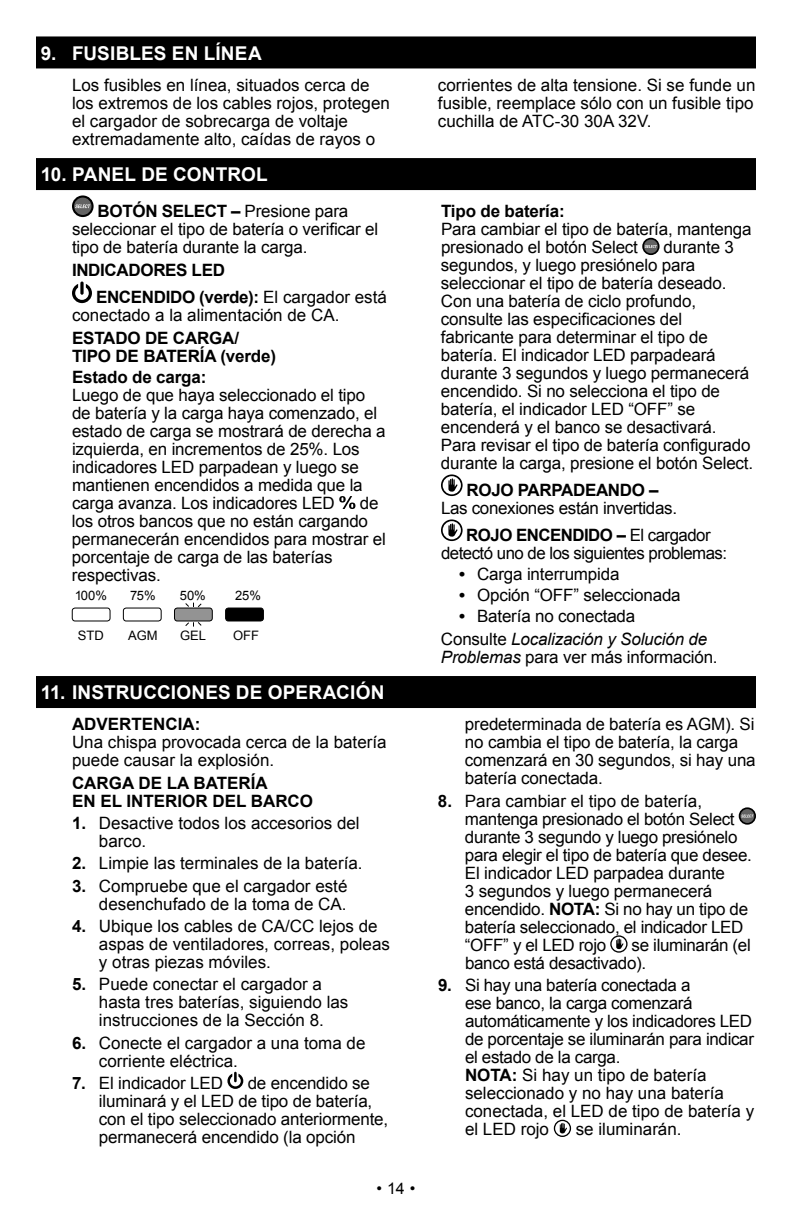
<style>
.page{position:relative;width:792px;height:1224px;background:#fff}
.page>*{position:absolute;margin:0;border:0;box-sizing:border-box;transform-origin:0 0}
.t1{font:700 19px "Arial";letter-spacing:.005em;color:#fff}
.t2{font:17px/18px "Arial";letter-spacing:-.01em;color:#000}
.t3{font:700 17px/18px "Arial";letter-spacing:-.01em;color:#000}
.t4{font:17px "Arial";letter-spacing:-.03em;color:#000}
.t5{font:16px "Arial";color:#000}
.t6{font:13px "Arial";color:#000}
.s1{font-weight:700}
.s2{font-weight:400}
.s3{font-style:italic}
</style>
<div class="page">
<div style="left:36px;top:36px;width:720px;height:32px;background:#000"></div>
<div style="left:36px;top:158px;width:720px;height:32px;background:#000"></div>
<svg style="left:73px;top:197px;width:20px;height:19px"></svg>
<div style="left:72px;top:195px;width:22px;height:22px;border:2px solid #000;border-radius:50%"></div>
<svg style="left:75px;top:204px;width:15px;height:4px"></svg>
<svg style="left:72px;top:284px;width:20px;height:19px"></svg>
<svg style="left:80px;top:282px;width:4px;height:13px"></svg>
<svg style="left:339px;top:496px;width:16px;height:13px"></svg>
<div style="left:72px;top:608px;width:38px;height:13px;border:1px solid #000;border-radius:3px"></div>
<div style="left:123px;top:608px;width:38px;height:13px;border:1px solid #000;border-radius:3px"></div>
<div style="left:174px;top:608px;width:38px;height:13px;background:#939393;border-radius:3px"></div>
<div style="left:174px;top:608px;width:39px;height:13px;border:1px solid #000;border-radius:3px"></div>
<div style="left:226px;top:608px;width:37px;height:13px;background:#000;border-radius:3px"></div>
<div style="left:225px;top:608px;width:39px;height:13px;border:1px solid #000;border-radius:3px"></div>
<svg style="left:185px;top:603px;width:17px;height:5px"></svg>
<svg style="left:185px;top:622px;width:17px;height:5px"></svg>
<div style="left:643px;top:239px;width:16px;height:15px;background:#636363;border-radius:50%"></div>
<div style="left:642px;top:238px;width:18px;height:17px;border:2px solid #000;border-radius:50%"></div>
<svg style="left:645px;top:245px;width:12px;height:3px"></svg>
<svg style="left:441px;top:474px;width:22px;height:22px"></svg>
<svg style="left:441px;top:519px;width:22px;height:22px"></svg>
<div style="left:36px;top:676px;width:720px;height:32px;background:#000"></div>
<svg style="left:227px;top:1072px;width:16px;height:17px"></svg>
<svg style="left:740px;top:808px;width:15px;height:16px"></svg>
<div style="left:739px;top:807px;width:17px;height:18px;border:2px solid #000;border-radius:50%"></div>
<svg style="left:741px;top:815px;width:12px;height:3px"></svg>
<svg style="left:610px;top:935px;width:18px;height:18px"></svg>
<svg style="left:554px;top:1120px;width:17px;height:17px"></svg>
<p class="t1" style="left:41px;top:41px;width:222px">9. FUSIBLES EN LÍNEA</p>
<p class="t2" style="left:72px;top:76px;width:319px">Los fusibles en línea, situados cerca de los extremos de los cables rojos, protegen el cargador de sobrecarga de voltaje extremadamente alto, caídas de rayos o</p>
<p class="t2" style="left:438px;top:76px;width:319px;text-align:justify">corrientes de alta tensione. Si se funde un fusible, reemplace sólo con un fusible tipo cuchilla de ATC-30 30A 32V.</p>
<p class="t1" style="left:41px;top:162px;width:228px">10. PANEL DE CONTROL</p>
<p class="t2" style="left:72px;top:202px;width:308px;text-indent:26px"><span class="s1">BOTÓN SELECT –</span> Presione para seleccionar el tipo de batería o verificar el tipo de batería durante la carga.</p>
<p class="t3" style="left:96px;top:257px;width:292px;line-height:27px;text-indent:-24px">INDICADORES LED<br>ENCENDIDO (verde): <span class="s2">El cargador está</span></p>
<p class="t2" style="left:72px;top:306px;width:269px">conectado a la alimentación de CA.</p>
<p class="t3" style="left:72px;top:330px;width:206px">ESTADO DE CARGA/<br>TIPO DE BATERÍA (verde)</p>
<p class="t3" style="left:72px;top:369px;width:136px">Estado de carga:</p>
<p class="t2" style="left:72px;top:386px;width:315px">Luego de que haya seleccionado el tipo de batería y la carga haya comenzado, el estado de carga se mostrará de derecha a izquierda, en incrementos de 25%. Los indicadores LED parpadean y luego se mantienen encendidos a medida que la carga avanza. Los indicadores LED</p>
<p class="t3" style="left:441px;top:203px;width:125px">Tipo de batería:</p>
<p class="t2" style="left:441px;top:220px;width:312px">Para cambiar el tipo de batería, mantenga presionado el botón Select</p>
<p class="t2" style="left:441px;top:238px;width:314px;text-indent:223px">durante 3 segundos, y luego presiónelo para seleccionar el tipo de batería deseado.<br>Con una batería de ciclo profundo, consulte las especificaciones del fabricante para determinar el tipo de batería. El indicador LED parpadeará durante 3 segundos y luego permanecerá encendido. Si no selecciona el tipo de batería, el indicador LED “OFF” se encenderá y el banco se desactivará.<br>Para revisar el tipo de batería configurado durante la carga, presione el botón Select.</p>
<p class="t3" style="left:467px;top:482px;width:193px">ROJO PARPADEANDO –</p>
<p class="t2" style="left:466px;top:495px;width:246px;line-height:27px;text-indent:-25px">Las conexiones están invertidas.<br><span class="s1">ROJO ENCENDIDO –</span> El cargador</p>
<p class="t4" style="left:441px;top:542px;width:288px">detectó uno de los siguientes problemas:</p>
<p class="t2" style="left:459px;top:565px;width:162px"><span class="s1">•</span> Carga interrumpida</p>
<p class="t2" style="left:459px;top:586px;width:223px"><span class="s1">•</span> Opción “OFF” seleccionada</p>
<p class="t2" style="left:441px;top:604px;width:268px;line-height:23px;text-indent:18px"><span class="s1">•</span> Batería no conectada<br>Consulte <span class="s3">Localización y Solución de</span></p>
<p class="t2" style="left:441px;top:648px;width:278px"><span class="s3">Problemas</span> para ver más información.</p>
<p class="t2" style="left:72px;top:494px;width:315px;text-indent:288px">de los otros bancos que no están cargando permanecerán encendidos para mostrar el porcentaje de carga de las baterías respectivas.</p>
<p class="t6" style="left:75px;top:587px;width:34px">100%</p>
<p class="t6" style="left:130px;top:587px;width:27px">75%</p>
<p class="t6" style="left:180px;top:587px;width:28px">50%</p>
<p class="t6" style="left:235px;top:587px;width:28px">25%</p>
<p class="t6" style="left:78px;top:627px;width:27px">STD</p>
<p class="t6" style="left:128px;top:627px;width:31px">AGM</p>
<p class="t6" style="left:180px;top:627px;width:28px">GEL</p>
<p class="t6" style="left:233px;top:627px;width:28px">OFF</p>
<p class="t1" style="left:41px;top:680px;width:345px">11. INSTRUCCIONES DE OPERACIÓN</p>
<p class="t3" style="left:72px;top:716px;width:130px">ADVERTENCIA:</p>
<p class="t2" style="left:72px;top:734px;width:316px">Una chispa provocada cerca de la batería puede causar la explosión.</p>
<p class="t3" style="left:72px;top:774px;width:243px">CARGA DE LA BATERÍA<br>EN EL INTERIOR DEL BARCO</p>
<p class="t2" style="left:99px;top:814px;width:262px;text-indent:-27px"><span class="s1">1.</span> Desactive todos los accesorios del barco.</p>
<p class="t2" style="left:72px;top:855px;width:292px"><span class="s1">2.</span> Limpie las terminales de la batería.</p>
<p class="t2" style="left:72px;top:877px;width:277px;text-align:right"><span class="s1">3.</span> Compruebe que el cargador esté desenchufado de la toma de CA.</p>
<p class="t2" style="left:99px;top:917px;width:292px;text-indent:-27px"><span class="s1">4.</span> Ubique los cables de CA/CC lejos de aspas de ventiladores, correas, poleas y otras piezas móviles.</p>
<p class="t2" style="left:99px;top:976px;width:251px;text-indent:-27px"><span class="s1">5.</span> Puede conectar el cargador a hasta tres baterías, siguiendo las instrucciones de la Sección 8.</p>
<p class="t2" style="left:99px;top:1034px;width:268px;text-indent:-27px"><span class="s1">6.</span> Conecte el cargador a una toma de corriente eléctrica.</p>
<p class="t2" style="left:72px;top:1074px;width:153px"><span class="s1">7.</span> El indicador LED</p>
<p class="t2" style="left:99px;top:1074px;width:291px;text-indent:149px">de encendido se iluminará y el LED de tipo de batería, con el tipo seleccionado anteriormente, permanecerá encendido (la opción</p>
<p class="t5" style="left:376px;top:1178px;width:41px">•14•</p>
<p class="t2" style="left:465px;top:716px;width:292px">predeterminada de batería es AGM). Si no cambia el tipo de batería, la carga comenzará en 30 segundos, si hay una batería conectada.</p>
<p class="t2" style="left:465px;top:792px;width:288px;text-indent:-27px"><span class="s1">8.</span> Para cambiar el tipo de batería, mantenga presionado el botón Select durante 3 segundo y luego presiónelo para elegir el tipo de batería que desee.<br>El indicador LED parpadea durante<br>3 segundos y luego permanecerá encendido. <span class="s1">NOTA:</span> Si no hay un tipo de batería seleccionado, el indicador LED “OFF” y el LED rojo</p>
<p class="t2" style="left:465px;top:936px;width:287px;text-indent:167px">se iluminarán (el banco está desactivado).</p>
<p class="t2" style="left:465px;top:976px;width:291px;text-indent:-27px"><span class="s1">9.</span> Si hay una batería conectada a<br>ese banco, la carga comenzará automáticamente y los indicadores LED de porcentaje se iluminarán para indicar el estado de la carga.<br><span class="s1">NOTA:</span> Si hay un tipo de batería seleccionado y no hay una batería conectada, el LED de tipo de batería y el LED rojo</p>
<p class="t2" style="left:576px;top:1120px;width:107px">se iluminarán.</p>
</div>
